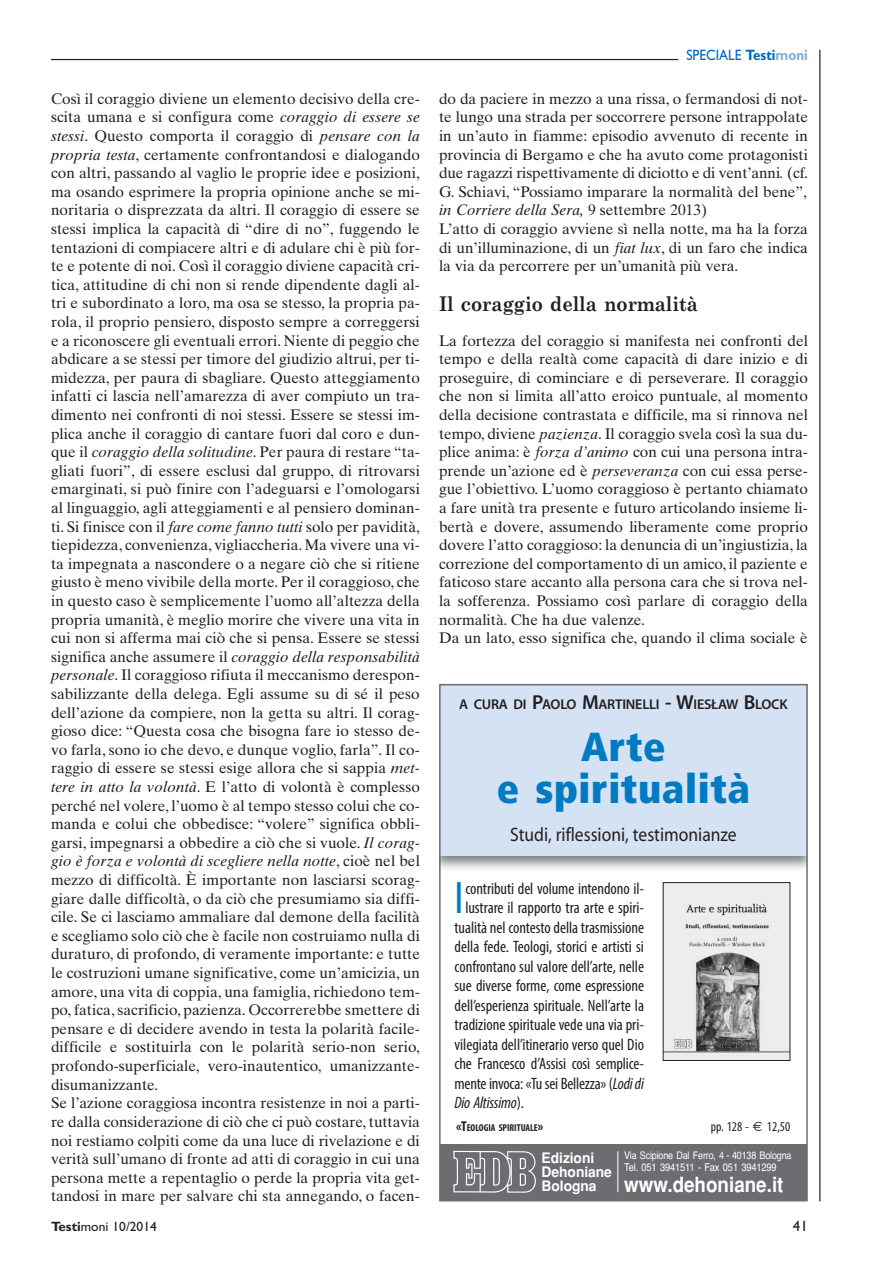
<style>
.page{position:relative;width:893px;height:1263px;background:#fff}
.page>*{position:absolute;margin:0;border:0;box-sizing:border-box;transform-origin:0 0}
.t1{font:condensed 45.9px "Myriad Pro";color:#007bc3}
.t2{font:900 condensed 40.5px/42px "Frutiger";letter-spacing:.015em;color:#007bc3;text-align:center}
.t3{font:700 20.85px "Helvetica";color:#fff;scale:.9 1}
.t4{font:700 20.25px "Century Schoolbook";color:#231f20;scale:.9 1}
.t5{font:19.5px "Myriad";color:#231f20;scale:.9 1}
.t6{font:condensed 16.5px "Myriad Pro";color:#231f20}
.t7{font:italic condensed 16.5px "Myriad Pro";letter-spacing:-.01em;color:#231f20}
.t8{font:15.3px/18.6px "Times Ten";letter-spacing:.005em;color:#231f20}
.t9{font:15px "Gill Sans";color:#0065bd;scale:.9 1}
.t10{font:15px "Gill Sans";color:#231f20}
.t11{font:700 14.4px/14.2px "Helvetica";letter-spacing:-.005em;color:#fff;scale:.96 1}
.t12{font:600 14.1px "Myriad Pro";letter-spacing:-.015em;color:#231f20}
.t13{font:13.5px "Gill Sans";color:#231f20}
.t14{font:condensed 13.5px "Myriad Pro";color:#231f20}
.t15{font:10.8px "Helvetica";letter-spacing:-.015em;color:#fff;scale:.86 1}
.t16{font:10.5px "Helvetica";letter-spacing:-.02em;color:#fff;scale:.86 1}
.t17{font:700 condensed 10.05px "Myriad Pro";color:#231f20}
.s1{font-weight:700}
.s2{font-weight:700;color:#7aacdc}
.s3{font-style:italic}
.s4{font-size:20.25px}
.s5{font-style:normal}
.s6{font-size:14.25px}
.s7{font-family:"Euro Sans";font-stretch:normal}
</style>
<div class="page">
<hr style="left:51px;top:59px;width:627px;height:1px;background:#231f20">
<hr style="left:819px;top:50px;width:1px;height:1151px;background:#231f20">
<div style="left:439px;top:684px;width:369px;height:172px;background:#d4e2f3"></div>
<img style="left:665px;top:884px;width:123px;height:175px">
<div style="left:663px;top:882px;width:127px;height:179px;border:1px solid #231f20"></div>
<div style="left:440px;top:1144px;width:367px;height:57px;background:#6c6d70"></div>
<hr style="left:617px;top:1151px;width:1px;height:41px;background:#fff">
<img style="left:453px;top:1150px;width:83px;height:43px">
<div style="left:439px;top:684px;width:369px;height:517px;border:2px solid #6c6d70"></div>
<p class="t9" style="left:686px;top:50px;width:137px">SPECIALE <span class="s1">Testi</span><span class="s2">moni</span></p>
<p class="t8" style="left:51px;top:91px;width:370px">Così il coraggio diviene un elemento decisivo della cre&shy;scita umana e si configura come <span class="s3">coraggio di essere se stessi</span>. Questo comporta il coraggio di <span class="s3">pensare con la propria testa</span>, certamente confrontandosi e dialogando con altri, passando al vaglio le proprie idee e posizioni, ma osando esprimere la propria opinione anche se mi&shy;noritaria o disprezzata da altri. Il coraggio di essere se stessi implica la capacità di “dire di no”, fuggendo le tentazioni di compiacere altri e di adulare chi è più for&shy;te e potente di noi. Così il coraggio diviene capacità cri&shy;tica, attitudine di chi non si rende dipendente dagli al&shy;tri e subordinato a loro, ma osa se stesso, la propria pa&shy;rola, il proprio pensiero, disposto sempre a correggersi e a riconoscere gli eventuali errori. Niente di peggio che abdicare a se stessi per timore del giudizio altrui, per ti&shy;midezza, per paura di sbagliare. Questo atteggiamento infatti ci lascia nell’amarezza di aver compiuto un tra&shy;dimento nei confronti di noi stessi. Essere se stessi im&shy;plica anche il coraggio di cantare fuori dal coro e dun&shy;que il <span class="s3">coraggio della solitudine</span>. Per paura di restare “ta&shy;gliati fuori”, di essere esclusi dal gruppo, di ritrovarsi emarginati, si può finire con l’adeguarsi e l’omologarsi al linguaggio, agli atteggiamenti e al pensiero dominan&shy;ti. Si finisce con il <span class="s3">fare come fanno tutti</span> solo per pavidità, tiepidezza, convenienza, vigliaccheria. Ma vivere una vi&shy;ta impegnata a nascondere o a negare ciò che si ritiene giusto è meno vivibile della morte. Per il coraggioso, che in questo caso è semplicemente l’uomo all’altezza della propria umanità, è meglio morire che vivere una vita in cui non si afferma mai ciò che si pensa. Essere se stessi significa anche assumere il <span class="s3">coraggio della responsabilità personale</span>. Il coraggioso rifiuta il meccanismo derespon&shy;sabilizzante della delega. Egli assume su di sé il peso dell’azione da compiere, non la getta su altri. Il corag&shy;gioso dice: “Questa cosa che bisogna fare io stesso de&shy;vo farla, sono io che devo, e dunque voglio, farla”. Il co&shy;raggio di essere se stessi esige allora che si sappia <span class="s3">met&shy;tere in atto la volontà</span>. E l’atto di volontà è complesso perché nel volere, l’uomo è al tempo stesso colui che co&shy;manda e colui che obbedisce: “volere” significa obbli&shy;garsi, impegnarsi a obbedire a ciò che si vuole. <span class="s3">Il corag&shy;gio è forza e volontà di scegliere nella notte</span>, cioè nel bel mezzo di difficoltà. È importante non lasciarsi scorag&shy;giare dalle difficoltà, o da ciò che presumiamo sia diffi&shy;cile. Se ci lasciamo ammaliare dal demone della facilità e scegliamo solo ciò che è facile non costruiamo nulla di duraturo, di profondo, di veramente importante: e tutte le costruzioni umane significative, come un’amicizia, un amore, una vita di coppia, una famiglia, richiedono tem&shy;po, fatica, sacrificio, pazienza. Occorrerebbe smettere di pensare e di decidere avendo in testa la polarità facile&shy;difficile e sostituirla con le polarità serio-non serio, profondo-superficiale, vero-inautentico, umanizzante&shy;disumanizzante.<br>Se l’azione coraggiosa incontra resistenze in noi a parti&shy;re dalla considerazione di ciò che ci può costare, tuttavia noi restiamo colpiti come da una luce di rivelazione e di verità sull’umano di fronte ad atti di coraggio in cui una persona mette a repentaglio o perde la propria vita get&shy;tandosi in mare per salvare chi sta annegando, o facen-</p>
<p class="t8" style="left:439px;top:91px;width:371px">do da paciere in mezzo a una rissa, o fermandosi di not&shy;te lungo una strada per soccorrere persone intrappolate in un’auto in fiamme: episodio avvenuto di recente in provincia di Bergamo e che ha avuto come protagonisti due ragazzi rispettivamente di diciotto e di vent’anni<span class="s3">.</span> (cf.<br>G. Schiavi, “Possiamo imparare la normalità del bene”, <span class="s3">in Corriere della Sera,</span> 9 settembre 2013)<br>L’atto di coraggio avviene sì nella notte, ma ha la forza di un’illuminazione, di un <span class="s3">fiat lux</span>, di un faro che indica la via da percorrere per un’umanità più vera.</p>
<h3 class="t4" style="left:439px;top:296px;width:289px">Il coraggio della normalità</h3>
<p class="t8" style="left:439px;top:333px;width:370px">La fortezza del coraggio si manifesta nei confronti del tempo e della realtà come capacità di dare inizio e di proseguire, di cominciare e di perseverare. Il coraggio che non si limita all’atto eroico puntuale, al momento della decisione contrastata e difficile, ma si rinnova nel tempo, diviene <span class="s3">pazienza</span>. Il coraggio svela così la sua du&shy;plice anima: è <span class="s3">forza d’animo</span> con cui una persona intra&shy;prende un’azione ed è <span class="s3">perseveranza</span> con cui essa perse&shy;gue l’obiettivo. L’uomo coraggioso è pertanto chiamato a fare unità tra presente e futuro articolando insieme li&shy;bertà e dovere, assumendo liberamente come proprio dovere l’atto coraggioso: la denuncia di un’ingiustizia, la correzione del comportamento di un amico, il paziente e faticoso stare accanto alla persona cara che si trova nel&shy;la sofferenza. Possiamo così parlare di coraggio della normalità. Che ha due valenze.<br>Da un lato, esso significa che, quando il clima sociale è</p>
<p class="t12" style="left:459px;top:696px;width:330px">A CURA DI <span class="s4">P</span>AOLO <span class="s4">M</span>ARTINELLI <span class="s4">- W</span>IESŁAW <span class="s4">B</span>LOCK</p>
<h2 class="t2" style="left:497px;top:729px;width:255px">Arte<br>e spiritualità</h2>
<p class="t5" style="left:510px;top:827px;width:253px">Studi, riflessioni, testimonianze</p>
<h1 class="t1" style="left:454px;top:881px;width:11px">I</h1>
<p class="t6" style="left:465px;top:882px;width:180px">contributi del volume intendono il-</p>
<p class="t6" style="left:465px;top:902px;width:180px">lustrare il rapporto tra arte e spiri-</p>
<p class="t6" style="left:454px;top:921px;width:191px">tualità nel contesto della trasmissione</p>
<p class="t6" style="left:454px;top:941px;width:191px">della fede. Teologi, storici e artisti si</p>
<p class="t6" style="left:454px;top:960px;width:191px">confrontano sul valore dell’arte, nelle</p>
<p class="t6" style="left:454px;top:980px;width:191px">sue diverse forme, come espressione</p>
<p class="t6" style="left:454px;top:999px;width:191px">dell’esperienza spirituale. Nell’arte la</p>
<p class="t6" style="left:454px;top:1019px;width:191px">tradizione spirituale vede una via pri-</p>
<p class="t6" style="left:454px;top:1038px;width:191px">vilegiata dell’itinerario verso quel Dio</p>
<p class="t6" style="left:454px;top:1058px;width:191px">che Francesco d’Assisi così semplice-</p>
<p class="t6" style="left:454px;top:1077px;width:191px">mente invoca: «Tu sei Bellezza» (<span class="s3">Lodi di</span></p>
<p class="t7" style="left:454px;top:1093px;width:71px">Dio Altissimo<span class="s5">).</span></p>
<p class="t17" style="left:456px;top:1122px;width:89px"><span class="s6">«T</span>EOLOGIA SPIRITUALE<span class="s6">»</span></p>
<p class="t14" style="left:711px;top:1121px;width:81px">pp. 128 - <span class="s7">€</span> 12,50</p>
<p class="t16" style="left:624px;top:1152px;width:196px">Via Scipione Dal Ferro, 4 - 40138 Bologna</p>
<p class="t15" style="left:624px;top:1164px;width:179px">Tel. 051 3941511 - Fax 051 3941299</p>
<p class="t11" style="left:542px;top:1152px;width:75px">Edizioni<br>Dehoniane<br>Bologna</p>
<h3 class="t3" style="left:624px;top:1177px;width:178px">www.dehoniane.it</h3>
<p class="t13" style="left:51px;top:1222px;width:107px"><span class="s1">Testi</span>moni 10/2014</p>
<p class="t10" style="left:793px;top:1221px;width:16px">41</p>
</div>
